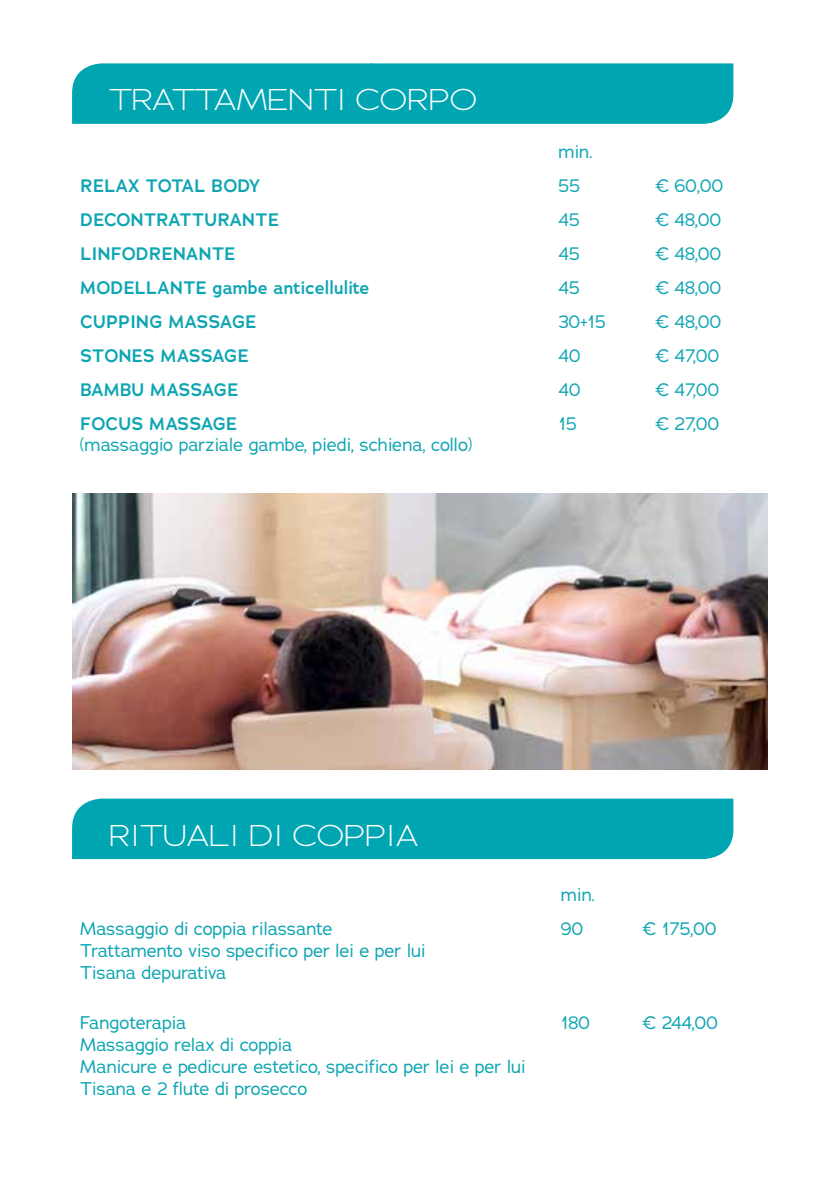
<style>
.page{position:relative;width:840px;height:1191px;background:#fff}
.page>*{position:absolute;margin:0;border:0;box-sizing:border-box;transform-origin:0 0}
.t1{font:300 30px "Adrianna Extended";letter-spacing:.015em;color:#fff}
.t2{font:18px/22px "Adrianna";color:#0ea5b2}
.t3{font:600 18px "Adrianna";color:#0ea5b2}
</style>
<div class="page">
<div style="left:72px;top:63px;width:661px;height:61px;background:#00a5b2"></div>
<div style="left:72px;top:798px;width:661px;height:61px;background:#00a5b2"></div>
<img style="left:72px;top:494px;width:695px;height:275px">
<h1 class="t1" style="left:109px;top:81px;width:369px">TRATTAMENTI CORPO</h1>
<p class="t2" style="left:558px;top:140px;width:35px">min.</p>
<p class="t3" style="left:80px;top:174px;width:181px">RELAX TOTAL BODY</p>
<p class="t2" style="left:558px;top:174px;width:23px">55</p>
<p class="t2" style="left:654px;top:174px;width:70px">€ 60,00</p>
<p class="t3" style="left:80px;top:208px;width:200px">DECONTRATTURANTE</p>
<p class="t2" style="left:558px;top:208px;width:23px">45</p>
<p class="t2" style="left:654px;top:208px;width:68px">€ 48,00</p>
<p class="t3" style="left:80px;top:242px;width:156px">LINFODRENANTE</p>
<p class="t2" style="left:558px;top:242px;width:23px">45</p>
<p class="t2" style="left:654px;top:242px;width:68px">€ 48,00</p>
<p class="t3" style="left:80px;top:276px;width:290px">MODELLANTE gambe anticellulite</p>
<p class="t2" style="left:558px;top:276px;width:23px">45</p>
<p class="t2" style="left:654px;top:276px;width:68px">€ 48,00</p>
<p class="t3" style="left:80px;top:310px;width:177px">CUPPING MASSAGE</p>
<p class="t2" style="left:558px;top:310px;width:49px">30+15</p>
<p class="t2" style="left:654px;top:310px;width:68px">€ 48,00</p>
<p class="t3" style="left:80px;top:344px;width:170px">STONES MASSAGE</p>
<p class="t2" style="left:558px;top:344px;width:24px">40</p>
<p class="t2" style="left:654px;top:344px;width:66px">€ 47,00</p>
<p class="t3" style="left:80px;top:378px;width:159px">BAMBU MASSAGE</p>
<p class="t2" style="left:558px;top:378px;width:24px">40</p>
<p class="t2" style="left:654px;top:378px;width:66px">€ 47,00</p>
<p class="t3" style="left:80px;top:412px;width:158px">FOCUS MASSAGE</p>
<p class="t2" style="left:80px;top:434px;width:393px">(massaggio parziale gambe, piedi, schiena, collo)</p>
<p class="t2" style="left:558px;top:412px;width:20px">15</p>
<p class="t2" style="left:654px;top:412px;width:66px">€ 27,00</p>
<h1 class="t1" style="left:109px;top:817px;width:310px">RITUALI DI COPPIA</h1>
<p class="t2" style="left:560px;top:883px;width:35px">min.</p>
<p class="t2" style="left:80px;top:917px;width:346px">Massaggio di coppia rilassante<br>Trattamento viso specifico per lei e per lui<br>Tisana depurativa</p>
<p class="t2" style="left:560px;top:917px;width:24px">90</p>
<p class="t2" style="left:642px;top:917px;width:76px">€ 175,00</p>
<p class="t2" style="left:80px;top:1011px;width:446px">Fangoterapia<br>Massaggio relax di coppia<br>Manicure e pedicure estetico, specifico per lei e per lui<br>Tisana e 2 flute di prosecco</p>
<p class="t2" style="left:560px;top:1011px;width:31px">180</p>
<p class="t2" style="left:642px;top:1011px;width:77px">€ 244,00</p>
</div>
